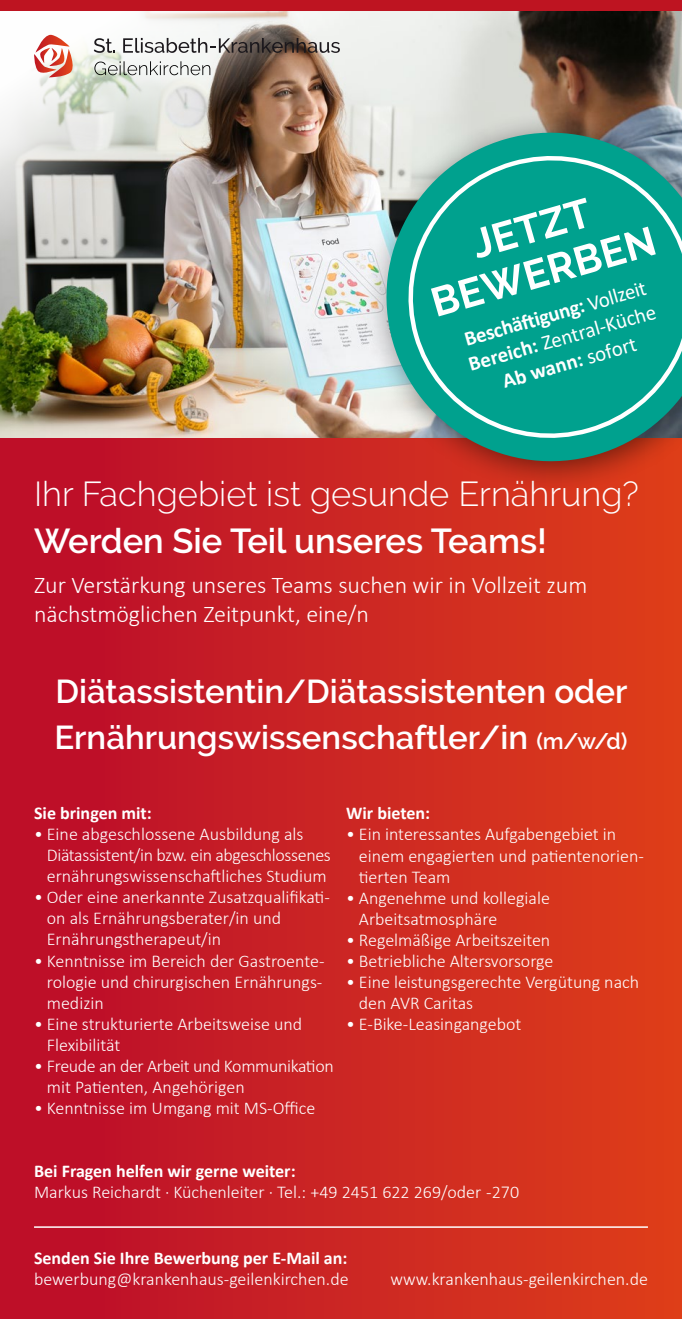
<style>
.page{position:relative;width:682px;height:1319px;background:#fff}
.page>*{position:absolute;margin:0;border:0;box-sizing:border-box;transform-origin:0 0}
.t1{font:700 40.5px/45px "Raleway";color:#fff;text-align:center}
.t2{font:300 34.5px "Raleway";color:#fff}
.t3{font:600 34.5px "Raleway";color:#fff}
.t4{font:600 33px/46.5px "Raleway";color:#fff}
.t5{font:300 24px/28.5px "Calibri";color:#fff}
.t6{font:700 21px/25.5px "Calibri";color:#fff;text-align:center}
.t7{font:300 18px/21px "Calibri";color:#fff}
.t8{font:700 18px "Calibri";color:#fff}
.t9{font:300 18px/21px "Calibri";letter-spacing:-.02em;color:#fff}
.s1{font-weight:400}
.s2{font-size:22.5px}
</style>
<div class="page">
<img style="left:0;top:11px;width:681px;height:427px">
<div style="left:0;top:438px;width:681px;height:880px;background:linear-gradient(to right,#ba0b2b,#de3f1a)"></div>
<div style="left:0;top:0;width:681px;height:11px;background:#be1421"></div>
<svg style="left:94px;top:61px;width:116px;height:14px"></svg>
<svg style="left:94px;top:38px;width:21px;height:15px"></svg>
<svg style="left:123px;top:38px;width:216px;height:15px"></svg>
<svg style="left:34px;top:35px;width:43px;height:42px"></svg>
<hr style="left:34px;top:1226px;width:613px;height:1px;background:#fff">
<div style="left:363px;top:110px;width:318px;height:383px;background:#000;opacity:.5"></div>
<svg style="left:367px;top:114px;width:314px;height:365px;background:#b79289"></svg>
<svg style="left:394px;top:142px;width:287px;height:309px;background:#1ea393"></svg>
<h1 class="t1" style="left:413px;top:239px;width:233px;rotate:-16deg">JETZT<br>BEWERBEN</h1>
<p class="t6" style="left:458px;top:327px;width:195px;rotate:-16deg">Beschäftigung: <span class="s1">Vollzeit<br></span>Bereich: <span class="s1">Zentral-Küche<br></span>Ab wann: <span class="s1">sofort</span></p>
<h2 class="t2" style="left:34px;top:474px;width:606px">Ihr Fachgebiet ist gesunde Ernährung?</h2>
<h2 class="t3" style="left:34px;top:521px;width:514px">Werden Sie Teil unseres Teams!</h2>
<h3 class="t5" style="left:34px;top:571px;width:554px">Zur Verstärkung unseres Teams suchen wir in Vollzeit zum nächstmöglichen Zeitpunkt, eine/n</h3>
<h3 class="t4" style="left:54px;top:668px;width:574px">Diätassistentin/Diätassistenten oder<br>Ernährungswissenschaftler/in <span class="s2">(m/w/d)</span></h3>
<p class="t8" style="left:34px;top:800px;width:119px">Sie bringen mit:</p>
<p class="t7" style="left:47px;top:823px;width:285px;text-indent:-13px">• Eine abgeschlossene Ausbildung als<br>Diätassistent/in bzw. ein abgeschlossenes ernährungswissenschaftliches Studium</p>
<p class="t7" style="left:47px;top:886px;width:284px;text-indent:-13px">• Oder eine anerkannte Zusatzqualifikati&shy;on als Ernährungsberater/in und<br>Ernährungstherapeut/in</p>
<p class="t7" style="left:47px;top:949px;width:279px;text-align:justify;text-indent:-13px">• Kenntnisse im Bereich der Gastroente&shy;rologie und chirurgischen Ernährungs&shy;medizin</p>
<p class="t7" style="left:47px;top:1012px;width:257px;text-indent:-13px">• Eine strukturierte Arbeitsweise und<br>Flexibilität</p>
<p class="t9" style="left:47px;top:1054px;width:288px;text-indent:-13px">• Freude an der Arbeit und Kommunikation mit Patienten, Angehörigen</p>
<p class="t7" style="left:34px;top:1096px;width:282px">• Kenntnisse im Umgang mit MS-Office</p>
<p class="t8" style="left:346px;top:800px;width:85px">Wir bieten:</p>
<p class="t7" style="left:358px;top:823px;width:286px;text-indent:-13px">• Ein interessantes Aufgabengebiet in einem engagierten und patientenorien&shy;tierten Team</p>
<p class="t7" style="left:358px;top:886px;width:192px;text-indent:-13px">• Angenehme und kollegiale<br>Arbeitsatmosphäre</p>
<p class="t7" style="left:346px;top:928px;width:206px">• Regelmäßige Arbeitszeiten</p>
<p class="t7" style="left:346px;top:949px;width:209px">• Betriebliche Altersvorsorge</p>
<p class="t7" style="left:358px;top:970px;width:281px;text-indent:-13px">• Eine leistungsgerechte Vergütung nach den AVR Caritas</p>
<p class="t7" style="left:346px;top:1012px;width:177px">• E-Bike-Leasingangebot</p>
<p class="t8" style="left:34px;top:1157px;width:263px">Bei Fragen helfen wir gerne weiter:</p>
<p class="t7" style="left:34px;top:1180px;width:486px">Markus Reichardt · Küchenleiter · Tel.: +49 2451 622 269/oder -270</p>
<p class="t8" style="left:34px;top:1244px;width:315px">Senden Sie Ihre Bewerbung per E-Mail an:</p>
<p class="t7" style="left:34px;top:1267px;width:316px">bewerbung@krankenhaus-geilenkirchen.de</p>
<p class="t7" style="left:390px;top:1267px;width:259px">www.krankenhaus-geilenkirchen.de</p>
</div>
